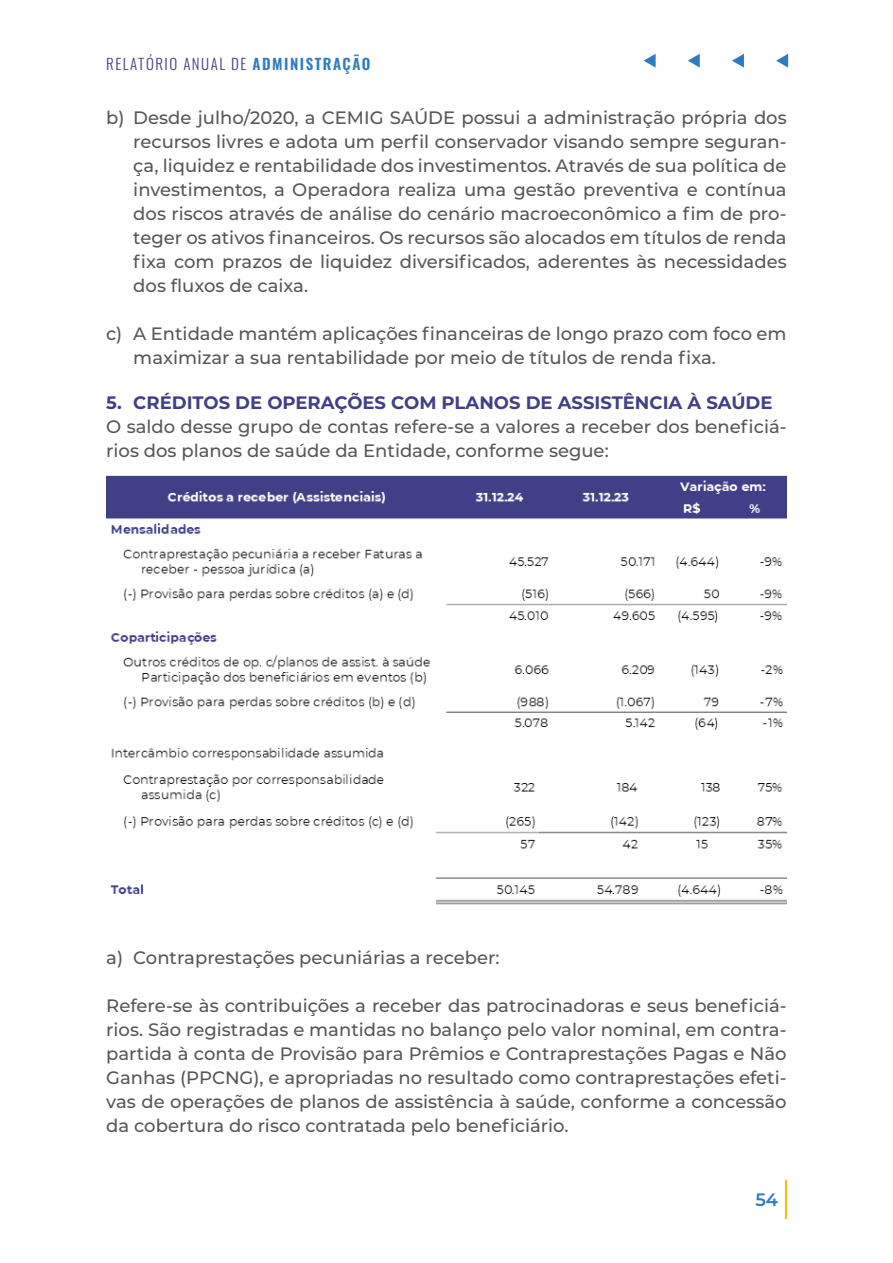
<style>
.page{position:relative;width:893px;height:1263px;background:#fff}
.page>*{position:absolute;margin:0;border:0;box-sizing:border-box;transform-origin:0 0}
.t1{font:500 18px/24px "Montserrat";color:#575756}
.t2{font:700 18px "Montserrat";color:#403f87}
.t3{font:600 18px "Montserrat";color:#2e7cc0}
.t4{font:300 15px "Oswald";letter-spacing:.1em;color:#403f87}
.s1{font-weight:600;color:#2e7cc0}
</style>
<div class="page">
<svg style="left:644px;top:54px;width:12px;height:14px"></svg>
<svg style="left:688px;top:54px;width:12px;height:14px"></svg>
<svg style="left:732px;top:54px;width:12px;height:14px"></svg>
<svg style="left:776px;top:54px;width:12px;height:14px"></svg>
<hr style="left:785px;top:1180px;width:2px;height:39px;background:#f2c100">
<img style="left:106px;top:476px;width:681px;height:429px">
<p class="t4" style="left:106px;top:50px;width:266px">RELATÓRIO ANUAL DE <span class="s1">ADMINISTRAÇÃO</span></p>
<p class="t1" style="left:133px;top:105px;width:655px;text-align:justify;text-indent:-27px">b) Desde julho/2020, a CEMIG SAÚDE possui a administração própria dos recursos livres e adota um perfil conservador visando sempre seguran&shy;ça, liquidez e rentabilidade dos investimentos. Através de sua política de investimentos, a Operadora realiza uma gestão preventiva e contínua dos riscos através de análise do cenário macroeconômico a fim de pro&shy;teger os ativos financeiros. Os recursos são alocados em títulos de renda fixa com prazos de liquidez diversificados, aderentes às necessidades dos fluxos de caixa.</p>
<p class="t1" style="left:133px;top:321px;width:655px;text-indent:-27px">c) A Entidade mantém aplicações financeiras de longo prazo com foco em maximizar a sua rentabilidade por meio de títulos de renda fixa.</p>
<p class="t2" style="left:106px;top:389px;width:668px">5. CRÉDITOS DE OPERAÇÕES COM PLANOS DE ASSISTÊNCIA À SAÚDE</p>
<p class="t1" style="left:106px;top:413px;width:682px">O saldo desse grupo de contas refere-se a valores a receber dos beneficiá&shy;rios dos planos de saúde da Entidade, conforme segue:</p>
<p class="t1" style="left:106px;top:944px;width:395px">a) Contraprestações pecuniárias a receber:</p>
<p class="t1" style="left:106px;top:992px;width:682px;text-align:justify">Refere-se às contribuições a receber das patrocinadoras e seus beneficiá&shy;rios. São registradas e mantidas no balanço pelo valor nominal, em contra&shy;partida à conta de Provisão para Prêmios e Contraprestações Pagas e Não Ganhas (PPCNG), e apropriadas no resultado como contraprestações efeti&shy;vas de operações de planos de assistência à saúde, conforme a concessão da cobertura do risco contratada pelo beneficiário.</p>
<p class="t3" style="left:755px;top:1187px;width:24px">54</p>
</div>
